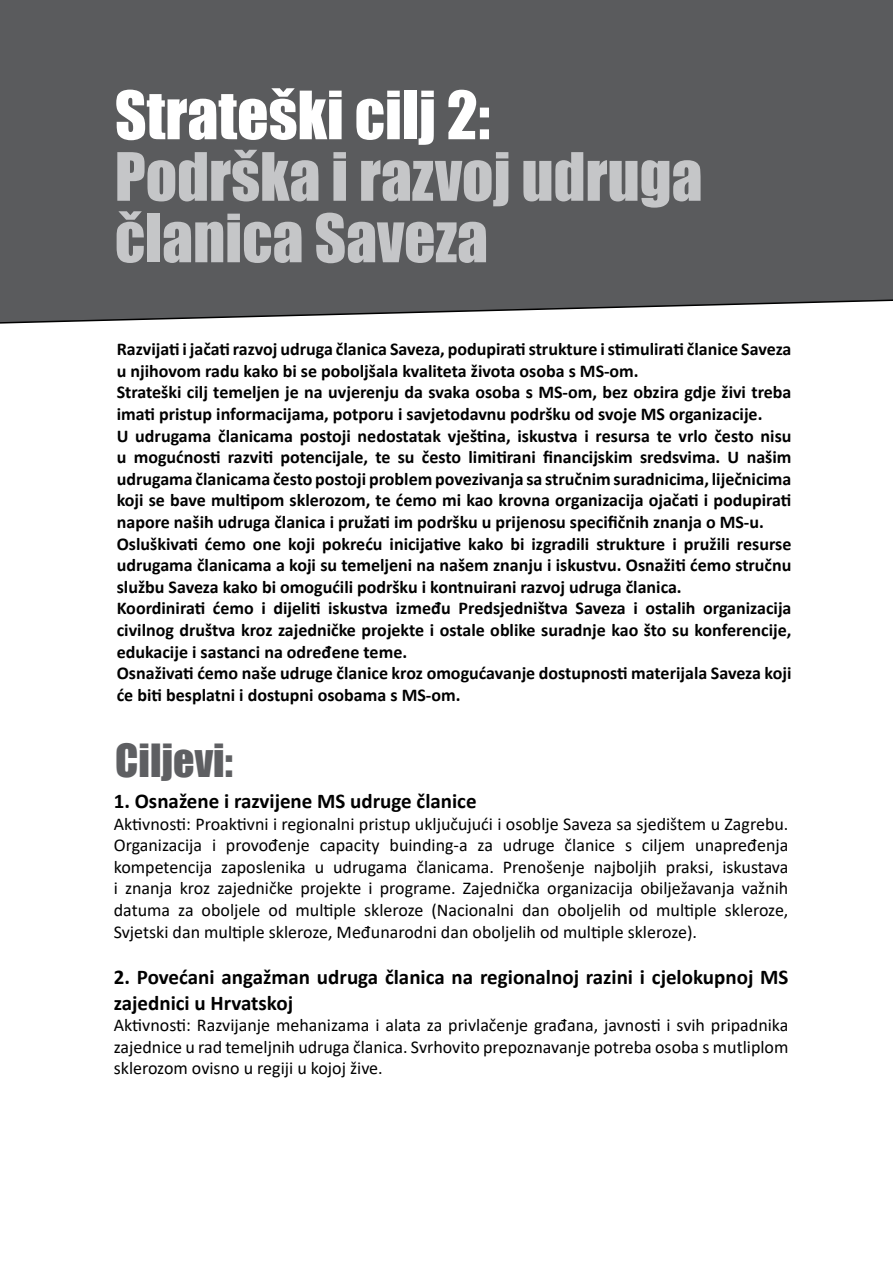
<style>
.page{position:relative;width:893px;height:1263px;background:#fff}
.page>*{position:absolute;margin:0;border:0;box-sizing:border-box;transform-origin:0 0}
.t1{font:61.5px/61.5px "Impact";color:#c5c6c8}
.t2{font:61.5px "Impact";color:#fff}
.t3{font:42px "Impact";color:#5e5f62}
.t4{font:700 21px/25.2px "Calibri";color:#000}
.t5{font:700 18px/21.6px "Calibri";color:#000}
.t6{font:18px/21.6px "Calibri";color:#000;text-align:justify}
</style>
<div class="page">
<div style="left:0;top:0;width:892px;height:324px;background:#5a5b5d"></div>
<hr style="left:892px;top:0;width:1px;height:356px;background:#ff931c">
<h1 class="t2" style="left:115px;top:67px;width:377px">Strateški cilj 2:</h1>
<h1 class="t1" style="left:115px;top:144px;width:589px">Podrška i razvoj udruga članica Saveza</h1>
<p class="t5" style="left:117px;top:338px;width:676px">Razvijati i jačati razvoj udruga članica Saveza, podupirati strukture i stimulirati članice Saveza u njihovom radu kako bi se poboljšala kvaliteta života osoba s MS-om.<br>Strateški cilj temeljen je na uvjerenju da svaka osoba s MS-om, bez obzira gdje živi treba imati pristup informacijama, potporu i savjetodavnu podršku od svoje MS organizacije.<br>U udrugama članicama postoji nedostatak vještina, iskustva i resursa te vrlo često nisu u mogućnosti razviti potencijale, te su često limitirani financijskim sredsvima. U našim udrugama članicama često postoji problem povezivanja sa stručnim suradnicima, liječnicima koji se bave multipom sklerozom, te ćemo mi kao krovna organizacija ojačati i podupirati napore naših udruga članica i pružati im podršku u prijenosu specifičnih znanja o MS-u.<br>Osluškivati ćemo one koji pokreću inicijative kako bi izgradili strukture i pružili resurse udrugama članicama a koji su temeljeni na našem znanju i iskustvu. Osnažiti ćemo stručnu službu Saveza kako bi omogućili podršku i kontnuirani razvoj udruga članica.<br>Koordinirati ćemo i dijeliti iskustva između Predsjedništva Saveza i ostalih organizacija civilnog društva kroz zajedničke projekte i ostale oblike suradnje kao što su konferencije, edukacije i sastanci na određene teme.<br>Osnaživati ćemo naše udruge članice kroz omogućavanje dostupnosti materijala Saveza koji će biti besplatni i dostupni osobama s MS-om.</p>
<h2 class="t3" style="left:115px;top:728px;width:119px">Ciljevi:</h2>
<p class="t4" style="left:114px;top:788px;width:364px">1. Osnažene i razvijene MS udruge članice</p>
<p class="t6" style="left:114px;top:812px;width:676px">Aktivnosti: Proaktivni i regionalni pristup uključujući i osoblje Saveza sa sjedištem u Zagrebu.<br>Organizacija i provođenje capacity buinding-a za udruge članice s ciljem unapređenja kompetencija zaposlenika u udrugama članicama. Prenošenje najboljih praksi, iskustava i znanja kroz zajedničke projekte i programe. Zajednička organizacija obilježavanja važnih datuma za oboljele od multiple skleroze (Nacionalni dan oboljelih od multiple skleroze, Svjetski dan multiple skleroze, Međunarodni dan oboljelih od multiple skleroze).</p>
<p class="t4" style="left:114px;top:964px;width:676px">2. Povećani angažman udruga članica na regionalnoj razini i cjelokupnoj MS zajednici u Hrvatskoj</p>
<p class="t6" style="left:114px;top:1014px;width:676px">Aktivnosti: Razvijanje mehanizama i alata za privlačenje građana, javnosti i svih pripadnika zajednice u rad temeljnih udruga članica. Svrhovito prepoznavanje potreba osoba s mutliplom sklerozom ovisno u regiji u kojoj žive.</p>
</div>
